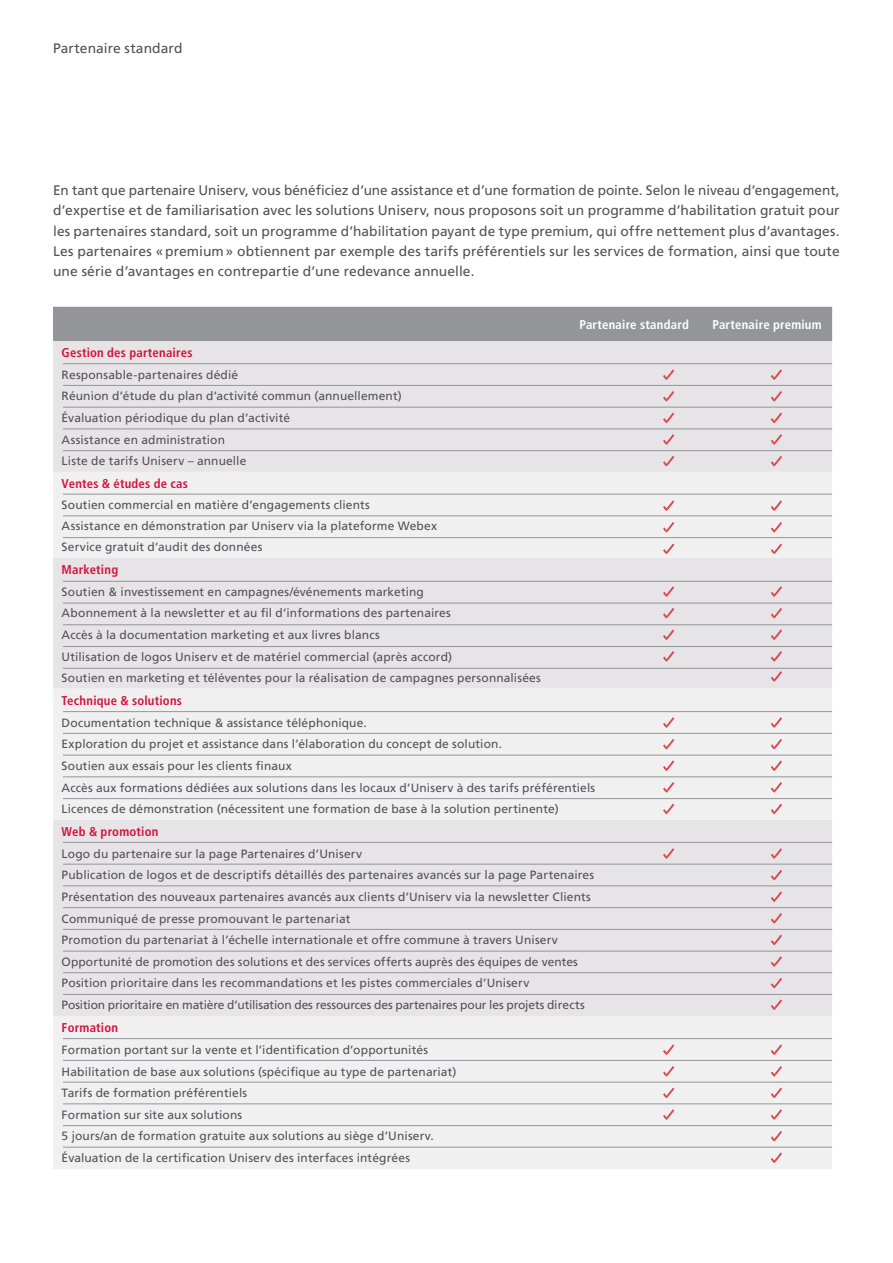
<style>
.page{position:relative;width:893px;height:1263px;background:#fff}
.page>*{position:absolute;margin:0;border:0;box-sizing:border-box;transform-origin:0 0}
.t1{font:13.8px/20.2px "Frutiger LT Com";letter-spacing:.005em;color:#515254;text-align:justify}
.t2{font:700 condensed 12.75px "Frutiger LT Com";letter-spacing:.015em;color:#d3133e}
.t3{font:700 condensed 12.75px "Frutiger LT Com";letter-spacing:.015em;color:#fff}
.t4{font:12px/21.6px "Frutiger LT Com";letter-spacing:.01em;color:#515254}
</style>
<div class="page">
<div style="left:53px;top:341px;width:779px;height:131px;background:#e6e4e6"></div>
<svg style="left:53px;top:472px;width:779px;height:697px;fill:#f1f0f1"></svg>
<svg style="left:663px;top:369px;width:11px;height:11px"></svg>
<svg style="left:663px;top:391px;width:11px;height:10px"></svg>
<svg style="left:663px;top:413px;width:11px;height:10px"></svg>
<svg style="left:663px;top:434px;width:11px;height:11px"></svg>
<svg style="left:663px;top:456px;width:11px;height:10px"></svg>
<svg style="left:771px;top:369px;width:11px;height:11px"></svg>
<svg style="left:771px;top:391px;width:11px;height:10px"></svg>
<svg style="left:771px;top:413px;width:11px;height:10px"></svg>
<svg style="left:771px;top:434px;width:11px;height:11px"></svg>
<svg style="left:771px;top:456px;width:11px;height:10px"></svg>
<svg style="left:663px;top:500px;width:11px;height:11px"></svg>
<svg style="left:663px;top:522px;width:11px;height:10px"></svg>
<svg style="left:663px;top:544px;width:11px;height:10px"></svg>
<svg style="left:771px;top:500px;width:11px;height:11px"></svg>
<svg style="left:771px;top:522px;width:11px;height:10px"></svg>
<svg style="left:771px;top:544px;width:11px;height:10px"></svg>
<svg style="left:663px;top:586px;width:11px;height:11px"></svg>
<svg style="left:663px;top:608px;width:11px;height:10px"></svg>
<svg style="left:663px;top:629px;width:11px;height:11px"></svg>
<svg style="left:663px;top:651px;width:11px;height:10px"></svg>
<svg style="left:771px;top:586px;width:11px;height:11px"></svg>
<svg style="left:771px;top:608px;width:11px;height:10px"></svg>
<svg style="left:771px;top:629px;width:11px;height:11px"></svg>
<svg style="left:771px;top:651px;width:11px;height:10px"></svg>
<svg style="left:771px;top:671px;width:11px;height:11px"></svg>
<svg style="left:663px;top:717px;width:11px;height:11px"></svg>
<svg style="left:663px;top:739px;width:11px;height:10px"></svg>
<svg style="left:663px;top:760px;width:11px;height:11px"></svg>
<svg style="left:663px;top:782px;width:11px;height:10px"></svg>
<svg style="left:663px;top:804px;width:11px;height:10px"></svg>
<svg style="left:771px;top:717px;width:11px;height:11px"></svg>
<svg style="left:771px;top:739px;width:11px;height:10px"></svg>
<svg style="left:771px;top:760px;width:11px;height:11px"></svg>
<svg style="left:771px;top:782px;width:11px;height:10px"></svg>
<svg style="left:771px;top:804px;width:11px;height:10px"></svg>
<svg style="left:663px;top:848px;width:11px;height:11px"></svg>
<svg style="left:771px;top:848px;width:11px;height:11px"></svg>
<svg style="left:771px;top:870px;width:11px;height:10px"></svg>
<svg style="left:771px;top:891px;width:11px;height:11px"></svg>
<svg style="left:771px;top:913px;width:11px;height:10px"></svg>
<svg style="left:771px;top:935px;width:11px;height:10px"></svg>
<svg style="left:771px;top:956px;width:11px;height:11px"></svg>
<svg style="left:771px;top:978px;width:11px;height:10px"></svg>
<svg style="left:771px;top:999px;width:11px;height:11px"></svg>
<svg style="left:663px;top:1044px;width:11px;height:11px"></svg>
<svg style="left:663px;top:1066px;width:11px;height:10px"></svg>
<svg style="left:663px;top:1088px;width:11px;height:10px"></svg>
<svg style="left:663px;top:1109px;width:11px;height:11px"></svg>
<svg style="left:771px;top:1044px;width:11px;height:11px"></svg>
<svg style="left:771px;top:1066px;width:11px;height:10px"></svg>
<svg style="left:771px;top:1088px;width:11px;height:10px"></svg>
<svg style="left:771px;top:1109px;width:11px;height:11px"></svg>
<svg style="left:771px;top:1131px;width:11px;height:10px"></svg>
<svg style="left:771px;top:1152px;width:11px;height:11px"></svg>
<hr style="left:63px;top:385px;width:769px;height:1px;background:#939598">
<hr style="left:63px;top:363px;width:769px;height:1px;background:#939598">
<hr style="left:63px;top:407px;width:769px;height:1px;background:#939598">
<hr style="left:63px;top:428px;width:769px;height:1px;background:#939598">
<hr style="left:63px;top:450px;width:769px;height:1px;background:#939598">
<hr style="left:63px;top:515px;width:769px;height:1px;background:#939598">
<hr style="left:63px;top:494px;width:769px;height:1px;background:#939598">
<hr style="left:63px;top:537px;width:769px;height:1px;background:#939598">
<hr style="left:63px;top:603px;width:769px;height:1px;background:#939598">
<hr style="left:63px;top:581px;width:769px;height:1px;background:#939598">
<hr style="left:63px;top:624px;width:769px;height:1px;background:#939598">
<hr style="left:63px;top:646px;width:769px;height:1px;background:#939598">
<hr style="left:63px;top:668px;width:769px;height:1px;background:#939598">
<hr style="left:63px;top:864px;width:769px;height:1px;background:#939598">
<hr style="left:63px;top:842px;width:769px;height:1px;background:#939598">
<hr style="left:63px;top:885px;width:769px;height:1px;background:#939598">
<hr style="left:63px;top:907px;width:769px;height:1px;background:#939598">
<hr style="left:63px;top:929px;width:769px;height:1px;background:#939598">
<hr style="left:63px;top:951px;width:769px;height:1px;background:#939598">
<hr style="left:63px;top:994px;width:769px;height:1px;background:#939598">
<hr style="left:63px;top:972px;width:769px;height:1px;background:#939598">
<hr style="left:63px;top:733px;width:769px;height:1px;background:#939598">
<hr style="left:63px;top:711px;width:769px;height:1px;background:#939598">
<hr style="left:63px;top:755px;width:769px;height:1px;background:#939598">
<hr style="left:63px;top:776px;width:769px;height:1px;background:#939598">
<hr style="left:63px;top:798px;width:769px;height:1px;background:#939598">
<hr style="left:63px;top:1060px;width:769px;height:1px;background:#939598">
<hr style="left:63px;top:1038px;width:769px;height:1px;background:#939598">
<hr style="left:63px;top:1082px;width:769px;height:1px;background:#939598">
<hr style="left:63px;top:1103px;width:769px;height:1px;background:#939598">
<hr style="left:63px;top:1125px;width:769px;height:1px;background:#939598">
<hr style="left:63px;top:1147px;width:769px;height:1px;background:#939598">
<div style="left:53px;top:307px;width:779px;height:34px;background:#939598"></div>
<p class="t1" style="left:53px;top:38px;width:131px">Partenaire standard</p>
<p class="t1" style="left:53px;top:180px;width:788px">En tant que partenaire Uniserv, vous bénéficiez d’une assistance et d’une formation de pointe. Selon le niveau d’engagement, d’expertise et de familiarisation avec les solutions Uniserv, nous proposons soit un programme d’habilitation gratuit pour les partenaires standard, soit un programme d’habilitation payant de type premium, qui offre nettement plus d’avantages.<br>Les partenaires «premium» obtiennent par exemple des tarifs préférentiels sur les services de formation, ainsi que toute une série d’avantages en contrepartie d’une redevance annuelle.</p>
<p class="t3" style="left:579px;top:317px;width:111px">Partenaire standard</p>
<p class="t3" style="left:712px;top:317px;width:111px">Partenaire premium</p>
<p class="t2" style="left:62px;top:345px;width:132px">Gestion des partenaires</p>
<p class="t4" style="left:62px;top:364px;width:342px">Responsable-partenaires dédié<br>Réunion d’étude du plan d’activité commun (annuellement)<br>Évaluation périodique du plan d’activité<br>Assistance en administration<br>Liste de tarifs Uniserv – annuelle</p>
<p class="t2" style="left:62px;top:476px;width:128px">Ventes &amp; études de cas</p>
<p class="t4" style="left:62px;top:495px;width:377px;line-height:21px">Soutien commercial en matière d’engagements clients<br>Assistance en démonstration par Uniserv via la plateforme Webex<br>Service gratuit d’audit des données</p>
<p class="t2" style="left:62px;top:562px;width:58px">Marketing</p>
<p class="t4" style="left:62px;top:581px;width:481px">Soutien &amp; investissement en campagnes/événements marketing<br>Abonnement à la newsletter et au fil d’informations des partenaires<br>Accès à la documentation marketing et aux livres blancs<br>Utilisation de logos Uniserv et de matériel commercial (après accord)<br>Soutien en marketing et téléventes pour la réalisation de campagnes personnalisées</p>
<p class="t2" style="left:62px;top:693px;width:122px">Technique &amp; solutions</p>
<p class="t4" style="left:62px;top:712px;width:535px">Documentation technique &amp; assistance téléphonique.<br>Exploration du projet et assistance dans l’élaboration du concept de solution.<br>Soutien aux essais pour les clients finaux<br>Accès aux formations dédiées aux solutions dans les locaux d’Uniserv à des tarifs préférentiels Licences de démonstration (nécessitent une formation de base à la solution pertinente)</p>
<p class="t2" style="left:62px;top:824px;width:98px">Web &amp; promotion</p>
<p class="t4" style="left:62px;top:843px;width:534px">Logo du partenaire sur la page Partenaires d’Uniserv<br>Publication de logos et de descriptifs détaillés des partenaires avancés sur la page Partenaires Présentation des nouveaux partenaires avancés aux clients d’Uniserv via la newsletter Clients Communiqué de presse promouvant le partenariat<br>Promotion du partenariat à l’échelle internationale et offre commune à travers Uniserv Opportunité de promotion des solutions et des services offerts auprès des équipes de ventes Position prioritaire dans les recommandations et les pistes commerciales d’Uniserv<br>Position prioritaire en matière d’utilisation des ressources des partenaires pour les projets directs</p>
<p class="t2" style="left:62px;top:1020px;width:58px">Formation</p>
<p class="t4" style="left:62px;top:1039px;width:396px">Formation portant sur la vente et l’identification d’opportunités Habilitation de base aux solutions (spécifique au type de partenariat)<br>Tarifs de formation préférentiels<br>Formation sur site aux solutions<br>5 jours/an de formation gratuite aux solutions au siège d’Uniserv.<br>Évaluation de la certification Uniserv des interfaces intégrées</p>
</div>
